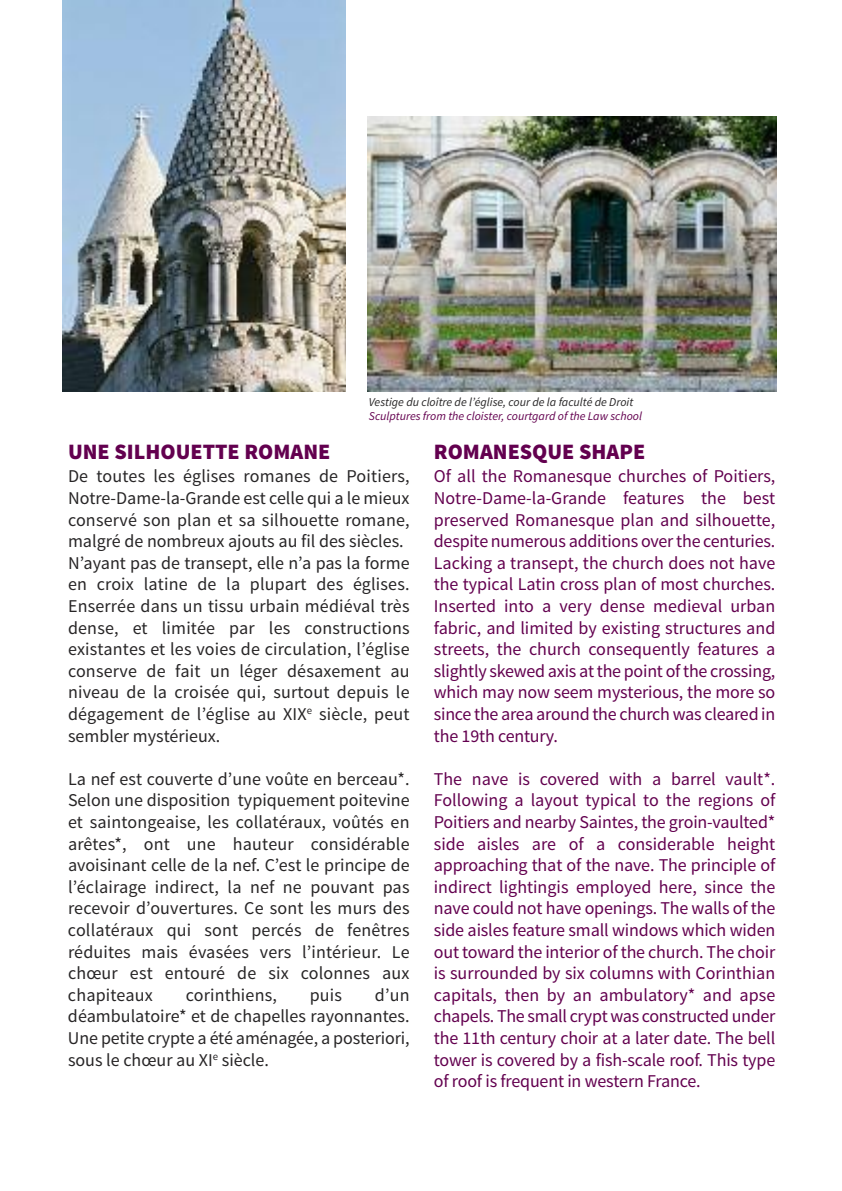
<style>
.page{position:relative;width:842px;height:1191px;background:#fff}
.page>*{position:absolute;margin:0;border:0;box-sizing:border-box;transform-origin:0 0}
.t1{font:900 22px "Source Sans Pro";color:#63004f}
.t2{font:18px/21.6px "Source Sans Pro";letter-spacing:-.01em;color:#63004f;text-align:justify}
.t3{font:18px/21.6px "Source Sans Pro";letter-spacing:.01em;color:#272526;text-align:justify}
.t4{font:italic 12px "Source Sans Pro";color:#272526}
.t5{font:italic 12px "Source Sans Pro";color:#63004f}
</style>
<div class="page">
<img style="left:63px;top:0;width:283px;height:391px">
<img style="left:368px;top:117px;width:408px;height:274px">
<p class="t4" style="left:369px;top:394px;width:266px">Vestige du cloître de l’église, cour de la faculté de Droit</p>
<p class="t5" style="left:369px;top:409px;width:275px">Sculptures from the cloister, courtgard of the Law school</p>
<p class="t1" style="left:68px;top:443px;width:264px">UNE SILHOUETTE ROMANE</p>
<p class="t3" style="left:68px;top:467px;width:343px;text-align:left">De toutes les églises romanes de Poitiers, Notre-Dame-la-Grande est celle qui a le mieux conservé son plan et sa silhouette romane, malgré de nombreux ajouts au fil des siècles.<br>N’ayant pas de transept, elle n’a pas la forme en croix latine de la plupart des églises.<br>Enserrée dans un tissu urbain médiéval très dense, et limitée par les constructions existantes et les voies de circulation, l’église conserve de fait un léger désaxement au niveau de la croisée qui, surtout depuis le dégagement de l’église au XIX<sup>e</sup> siècle, peut sembler mystérieux.</p>
<p class="t3" style="left:68px;top:769px;width:343px">La nef est couverte d’une voûte en berceau*.<br>Selon une disposition typiquement poitevine et saintongeaise, les collatéraux, voûtés en arêtes*, ont une hauteur considérable avoisinant celle de la nef. C’est le principe de l’éclairage indirect, la nef ne pouvant pas recevoir d’ouvertures. Ce sont les murs des collatéraux qui sont percés de fenêtres réduites mais évasées vers l’intérieur. Le chœur est entouré de six colonnes aux chapiteaux</p>
<p class="t3" style="left:68px;top:985px;width:343px;text-indent:307px">d’un déambulatoire* et de chapelles rayonnantes.<br>Une petite crypte a été aménagée, a posteriori, sous le chœur au XI<sup>e</sup> siècle.</p>
<p class="t3" style="left:186px;top:985px;width:93px">corinthiens,</p>
<p class="t3" style="left:310px;top:985px;width:34px">puis</p>
<p class="t1" style="left:434px;top:443px;width:213px">ROMANESQUE SHAPE</p>
<p class="t2" style="left:434px;top:467px;width:343px">Of all the Romanesque churches of Poitiers, Notre-Dame-la-Grande features the best preserved Romanesque plan and silhouette, despite numerous additions over the centuries.<br>Lacking a transept, the church does not have the typical Latin cross plan of most churches.<br>Inserted into a very dense medieval urban fabric, and limited by existing structures and streets, the church consequently features a slightly skewed axis at the point of the crossing, which may now seem mysterious, the more so since the area around the church was cleared in the 19th century.</p>
<p class="t2" style="left:434px;top:769px;width:343px">The nave is covered with a barrel vault*.<br>Following a layout typical to the regions of Poitiers and nearby Saintes, the groin-vaulted* side aisles are of a considerable height approaching that of the nave. The principle of indirect lightingis employed here, since the nave could not have openings. The walls of the side aisles feature small windows which widen out toward the interior of the church. The choir is surrounded by six columns with Corinthian capitals, then by an ambulatory* and apse chapels. The small crypt was constructed under the 11th century choir at a later date. The bell tower is covered by a fish-scale roof. This type of roof is frequent in western France.</p>
</div>
